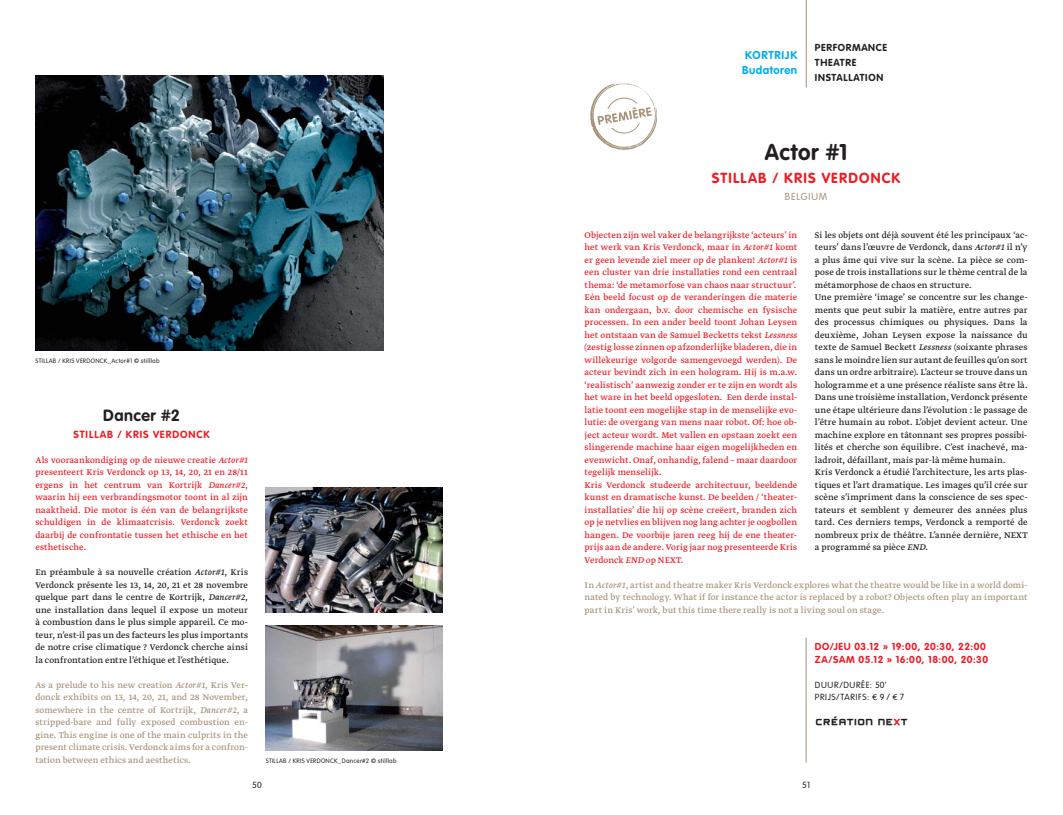
<style>
.page{position:relative;width:1063px;height:815px;background:#fff}
.page>*{position:absolute;margin:0;border:0;box-sizing:border-box;transform-origin:0 0}
.t1{font:700 22.5px "VAG Rounded";letter-spacing:.03em;color:#231f20}
.t2{font:16.25px "Mayo Dingbats One";color:#231f20}
.t3{font:700 16px "VAG Rounded";letter-spacing:.025em;color:#231f20}
.t4{font:700 14.38px "VAG Rounded";letter-spacing:.08em;color:#ed1c24}
.t5{font:700 11.25px/15px "VAG Rounded";letter-spacing:.04em;color:#00adef}
.t6{font:700 10.25px "VAG Rounded";letter-spacing:.095em;color:#ed1c24}
.t7{font:700 10px/12.5px "VAG Rounded";letter-spacing:.05em;color:#ed1c24}
.t8{font:700 10px/15px "VAG Rounded";letter-spacing:.07em;color:#231f20}
.t9{font:300 10px "VAG Rounded";letter-spacing:.09em;color:#a7927a}
.t10{font:9.75px/12.5px "Greta Text";letter-spacing:.01em;color:#231f20}
.t11{font:9.75px/12.5px "Greta Text";letter-spacing:.015em;color:#ed1c24}
.t12{font:9.75px/12.5px "Greta Text";letter-spacing:.01em;color:#a7927a;text-align:justify}
.t13{font:300 8.75px/12.5px "VAG Rounded";letter-spacing:.07em;color:#231f20}
.t14{font:300 6.25px "VAG Rounded";letter-spacing:.05em;color:#231f20}
.s1{font-style:italic}
.s2{font-family:"Euro Sans ITC";font-weight:500}
</style>
<div class="page">
<hr style="left:806px;top:0;width:1px;height:88px;background:#a7927a">
<hr style="left:806px;top:638px;width:1px;height:125px;background:#a7927a">
<img style="left:35px;top:75px;width:348px;height:275px">
<svg style="left:590px;top:82px;width:67px;height:68px"></svg>
<img style="left:266px;top:488px;width:177px;height:125px">
<img style="left:266px;top:625px;width:177px;height:125px">
<p class="t14" style="left:35px;top:358px;width:126px">STILLAB / KRIS VERDONCK_Actor#1 © stilllab</p>
<h3 class="t3" style="left:103px;top:409px;width:78px">Dancer #2</h3>
<p class="t6" style="left:74px;top:430px;width:138px">STILLAB / KRIS VERDONCK</p>
<p class="t11" style="left:35px;top:454px;width:214px;text-align:justify">Als vooraankondiging op de nieuwe creatie <span class="s1">Actor#1 </span>presenteert Kris Verdonck op 13, 14, 20, 21 en 28/11 ergens in het centrum van Kortrijk <span class="s1">Dancer#2</span>, waarin hij een verbrandingsmotor toont in al zijn naaktheid. Die motor is één van de belangrijkste schuldigen in de klimaatcrisis. Verdonck zoekt daarbij de confrontatie tussen het ethische en het esthetische.</p>
<p class="t10" style="left:35px;top:567px;width:214px;text-align:justify">En préambule à sa nouvelle création <span class="s1">Actor#1</span>, Kris Verdonck présente les 13, 14, 20, 21 et 28 novembre quelque part dans le centre de Kortrijk, <span class="s1">Dancer#2</span>, une installation dans lequel il expose un moteur à combustion dans le plus simple appareil. Ce mo&shy;teur, n’est-il pas un des facteurs les plus importants de notre crise climatique ? Verdonck cherche ainsi la confrontation entre l’éthique et l’esthétique.</p>
<p class="t12" style="left:35px;top:679px;width:214px">As a prelude to his new creation <span class="s1">Actor#1</span>, Kris Ver&shy;donck exhibits on 13, 14, 20, 21, and 28 November, somewhere in the centre of Kortrijk, <span class="s1">Dancer#2</span>, a stripped-bare and fully exposed combustion en&shy;gine. This engine is one of the main culprits in the present climate crisis. Verdonck aims for a confron&shy;tation between ethics and aesthetics.</p>
<p class="t14" style="left:266px;top:758px;width:132px">STILLAB / KRIS VERDONCK_Dancer#2 © stilllab</p>
<p class="t5" style="left:742px;top:49px;width:56px">KORTRIJK<br>Budatoren</p>
<p class="t8" style="left:815px;top:41px;width:74px">PERFORMANCE<br>THEATRE<br>INSTALLATION</p>
<h1 class="t1" style="left:765px;top:143px;width:84px">Actor #1</h1>
<h3 class="t4" style="left:712px;top:171px;width:190px">STILLAB / KRIS VERDONCK</h3>
<p class="t9" style="left:785px;top:192px;width:44px">BELGIUM</p>
<p class="t11" style="left:585px;top:229px;width:214px">Objecten zijn wel vaker de belangrijkste ‘acteurs’ in het werk van Kris Verdonck, maar in <span class="s1">Actor#1</span> komt er geen levende ziel meer op de planken! <span class="s1">Actor#1</span> is een cluster van drie installaties rond een centraal thema: ‘de metamorfose van chaos naar structuur’.<br>Eén beeld focust op de veranderingen die materie kan ondergaan, b.v. door chemische en fysische processen. In een ander beeld toont Johan Leysen het ontstaan van de Samuel Becketts tekst <span class="s1">Lessness </span>(zestig losse zinnen op afzonderlijke bladeren, die in willekeurige volgorde samengevoegd werden). De acteur bevindt zich in een hologram. Hij is m.a.w. ‘realistisch’ aanwezig zonder er te zijn en wordt als het ware in het beeld opgesloten. Een derde instal&shy;latie toont een mogelijke stap in de menselijke evo&shy;lutie: de overgang van mens naar robot. Of: hoe ob&shy;ject acteur wordt. Met vallen en opstaan zoekt een slingerende machine haar eigen mogelijkheden en evenwicht. Onaf, onhandig, falend – maar daardoor tegelijk menselijk.<br>Kris Verdonck studeerde architectuur, beeldende kunst en dramatische kunst. De beelden / ‘theater&shy;installaties’ die hij op scène creëert, branden zich op je netvlies en blijven nog lang achter je oogbollen hangen. De voorbije jaren reeg hij de ene theater&shy;prijs aan de andere. Vorig jaar nog presenteerde Kris Verdonck <span class="s1">END</span> op NEXT.</p>
<p class="t10" style="left:815px;top:229px;width:214px">Si les objets ont déjà souvent été les principaux ‘ac&shy;teurs’ dans l’œuvre de Verdonck, dans <span class="s1">Actor#1</span> il n’y a plus âme qui vive sur la scène. La pièce se com&shy;pose de trois installations sur le thème central de la métamorphose de chaos en structure.<br>Une première ‘image’ se concentre sur les change&shy;ments que peut subir la matière, entre autres par des processus chimiques ou physiques. Dans la deuxième, Johan Leysen expose la naissance du texte de Samuel Beckett <span class="s1">Lessness</span> (soixante phrases sans le moindre lien sur autant de feuilles qu’on sort dans un ordre arbitraire). L’acteur se trouve dans un hologramme et a une présence réaliste sans être là.<br>Dans une troisième installation, Verdonck présente une étape ultérieure dans l’évolution : le passage de l’être humain au robot. L’objet devient acteur. Une machine explore en tâtonnant ses propres possibi&shy;lités et cherche son équilibre. C’est inachevé, ma&shy;ladroit, défaillant, mais par-là même humain.<br>Kris Verdonck a étudié l’architecture, les arts plas&shy;tiques et l’art dramatique. Les images qu’il crée sur scène s’impriment dans la conscience de ses spec&shy;tateurs et semblent y demeurer des années plus tard. Ces derniers temps, Verdonck a remporté de nombreux prix de théâtre. L’année dernière, NEXT a programmé sa pièce <span class="s1">END</span>.</p>
<p class="t12" style="left:585px;top:579px;width:444px">In <span class="s1">Actor#1</span>, artist and theatre maker Kris Verdonck explores what the theatre would be like in a world domi&shy;nated by technology. What if for instance the actor is replaced by a robot? Objects often play an important part in Kris’ work, but this time there really is not a living soul on stage.</p>
<p class="t7" style="left:815px;top:641px;width:175px">DO/JEU 03.12 » 19:00, 20:30, 22:00<br>ZA/SAM 05.12 » 16:00, 18:00, 20:30</p>
<p class="t13" style="left:815px;top:679px;width:91px">DUUR/DURÉE: 50’<br>PRIJS/TARIFS: <span class="s2">Ð</span> 9 / <span class="s2">Ð</span> 7</p>
<h2 class="t2" style="left:847px;top:712px;width:62px">▼□■ ■ ▼</h2>
<p class="t13" style="left:252px;top:779px;width:11px">50</p>
<p class="t13" style="left:802px;top:779px;width:10px">51</p>
</div>
